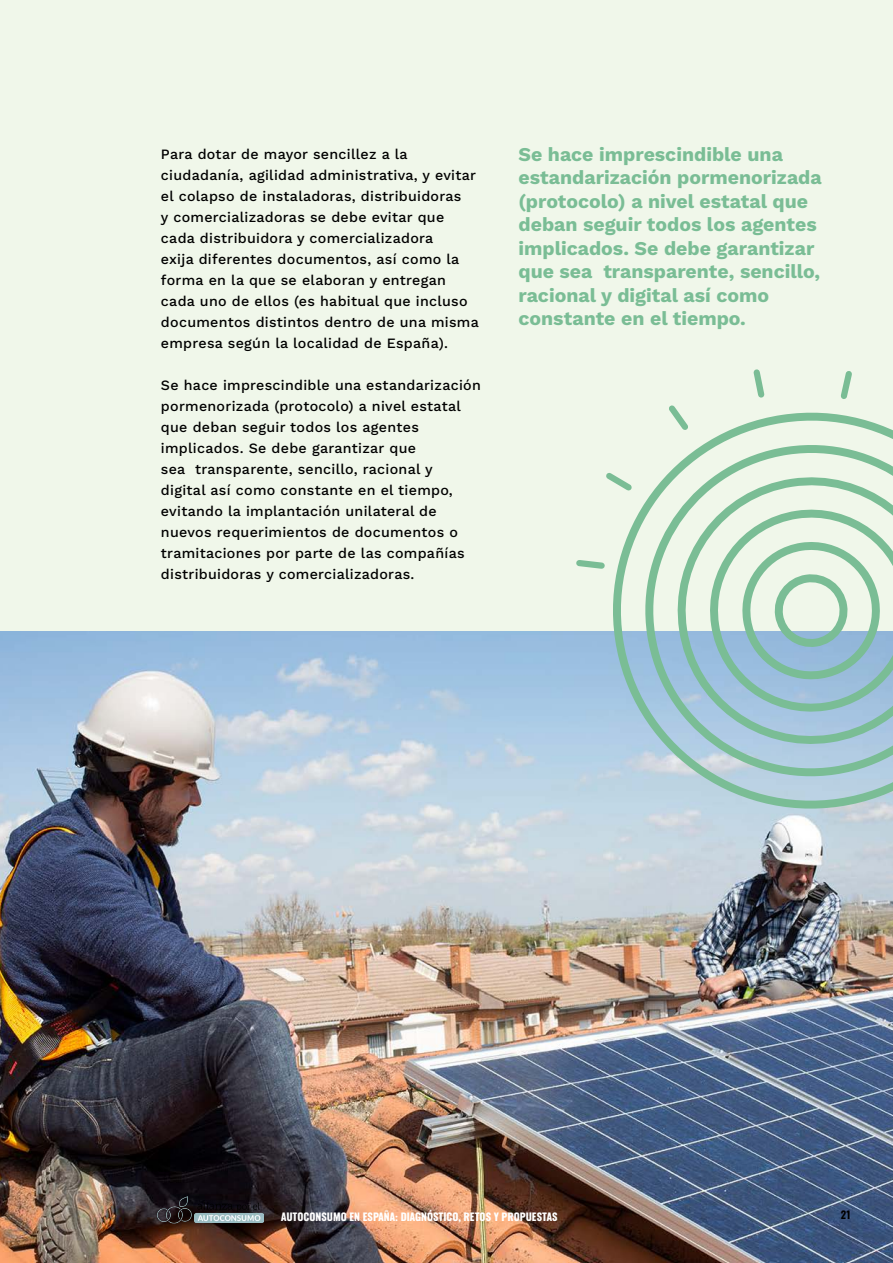
<style>
.page{position:relative;width:893px;height:1263px;background:#f0f7ea}
.page>*{position:absolute;margin:0;border:0;box-sizing:border-box;transform-origin:0 0}
.t1{font:700 19.5px/23.4px "Work Sans";color:#7abd95}
.t2{font:500 14.25px/21px "Work Sans";letter-spacing:.02em;color:#000}
.t3{font:10.5px "Zodiac Sans Bulgarian";color:#fff}
.t4{font:10.5px "Zodiac Sans Bulgarian";color:#000}
</style>
<div class="page">
<img style="left:0;top:631px;width:893px;height:632px">
<img style="left:208px;top:1197px;width:56px;height:25px">
<img style="left:140px;top:1196px;width:68px;height:34px">
<svg style="left:603px;top:417px;width:290px;height:410px"></svg>
<svg style="left:576px;top:369px;width:280px;height:203px"></svg>
<p class="t2" style="left:161px;top:143px;width:319px">Para dotar de mayor sencillez a la ciudadanía, agilidad administrativa, y evitar el colapso de instaladoras, distribuidoras<br>y comercializadoras se debe evitar que cada distribuidora y comercializadora<br>exija diferentes documentos, así como la forma en la que se elaboran y entregan cada uno de ellos (es habitual que incluso documentos distintos dentro de una misma empresa según la localidad de España).</p>
<p class="t2" style="left:161px;top:374px;width:321px">Se hace imprescindible una estandarización pormenorizada (protocolo) a nivel estatal que deban seguir todos los agentes implicados. Se debe garantizar que<br>sea transparente, sencillo, racional y digital así como constante en el tiempo, evitando la implantación unilateral de nuevos requerimientos de documentos o tramitaciones por parte de las compañías distribuidoras y comercializadoras.</p>
<p class="t1" style="left:518px;top:142px;width:305px">Se hace imprescindible una estandarización pormenorizada (protocolo) a nivel estatal que deban seguir todos los agentes implicados. Se debe garantizar que sea transparente, sencillo, racional y digital así como constante en el tiempo.</p>
<p class="t3" style="left:281px;top:1211px;width:278px">AUTOCONSUMO EN ESPAÑA: DIAGNÓSTICO, RETOS Y PROPUESTAS</p>
<p class="t4" style="left:841px;top:1209px;width:11px">21</p>
</div>
